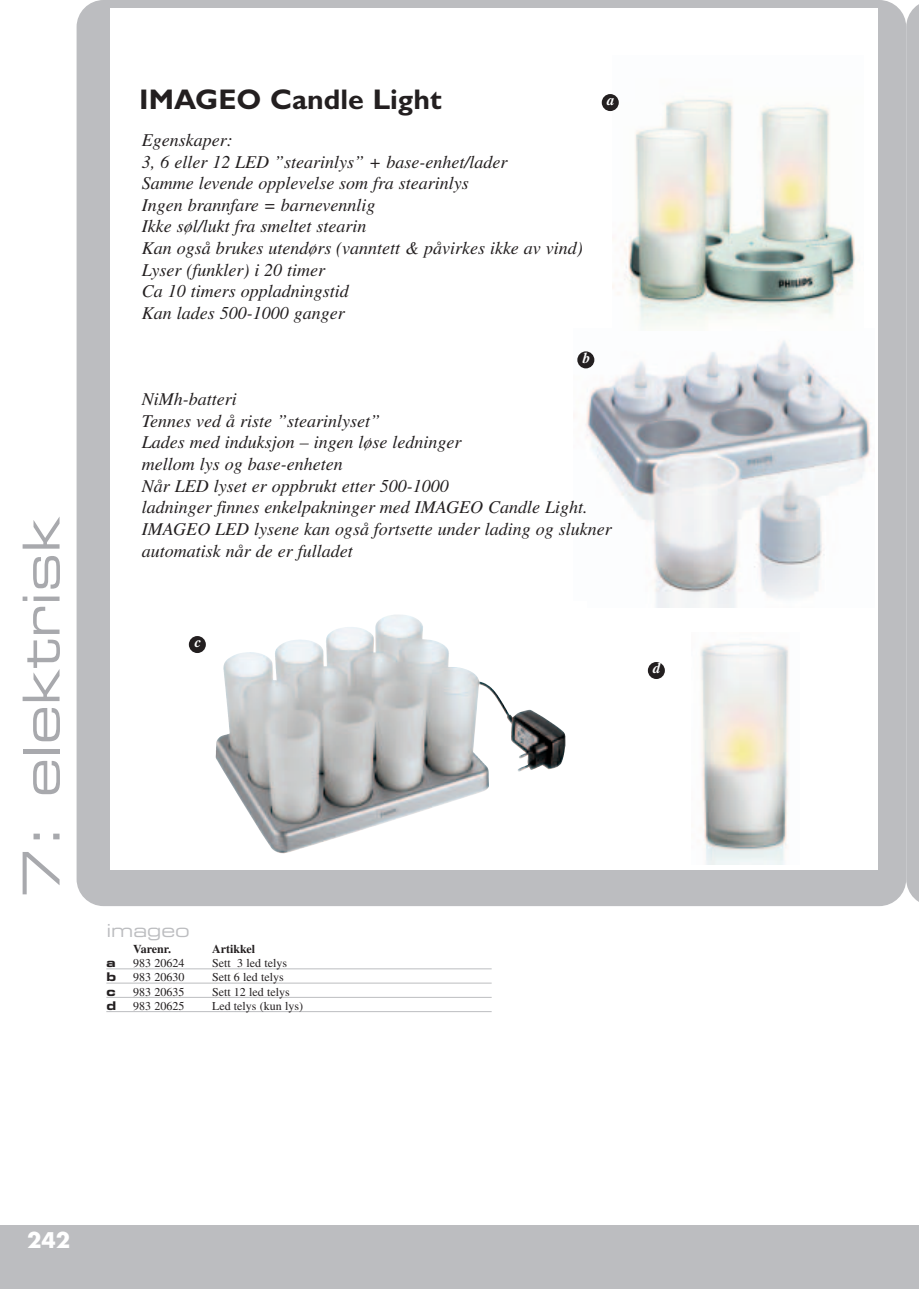
<style>
.page{position:relative;width:919px;height:1289px;background:#fff}
.page>*{position:absolute;margin:0;border:0;box-sizing:border-box;transform-origin:0 0}
.t1{font:51px "Eurostile Extended Two";color:#a8a9ad}
.t2{font:700 28.5px "Gill Sans";color:#231f20}
.t3{font:700 21px "Futura";color:#fff}
.t4{font:italic 18px/21.6px "Times";color:#231f20}
.t5{font:18px "Eurostile Extended Two";color:#bcbdc0}
.t6{font:italic 700 15px "Times";color:#fff}
.t7{font:12px "Times";color:#231f20}
.t8{font:700 12px "Times";color:#231f20}
.t9{font:12px "Eurostile Bold Extended Two";color:#231f20}
</style>
<div class="page">
<div style="left:77px;top:0;width:829px;height:906px;background:#bcbdc0;border-radius:27px"></div>
<div style="left:111px;top:8px;width:766px;height:861px;background:#fff"></div>
<svg style="left:906px;top:5px;width:12px;height:896px;background:#bebfc2"></svg>
<hr style="left:106px;top:968px;width:385px;height:1px;background:#bcbdc0">
<hr style="left:106px;top:982px;width:385px;height:1px;background:#bcbdc0">
<hr style="left:106px;top:996px;width:385px;height:1px;background:#bcbdc0">
<hr style="left:106px;top:1011px;width:385px;height:1px;background:#bcbdc0">
<div style="left:0;top:1225px;width:918px;height:63px;background:#bcbdc0"></div>
<img style="left:573px;top:340px;width:297px;height:267px">
<img style="left:700px;top:643px;width:89px;height:221px">
<img style="left:612px;top:94px;width:245px;height:233px">
<svg style="left:190px;top:601px;width:397px;height:253px"></svg>
<img style="left:216px;top:639px;width:111px;height:119px">
<div style="left:601px;top:94px;width:17px;height:17px;background:#231f20;border-radius:50%"></div>
<div style="left:577px;top:351px;width:17px;height:17px;background:#231f20;border-radius:50%"></div>
<div style="left:189px;top:636px;width:17px;height:17px;background:#231f20;border-radius:50%"></div>
<div style="left:647px;top:662px;width:17px;height:17px;background:#231f20;border-radius:50%"></div>
<h1 class="t1" style="left:23px;top:898px;width:383px;rotate:-90deg">7: elektrisk</h1>
<h2 class="t2" style="left:139px;top:89px;width:304px">IMAGEO Candle Light</h2>
<p class="t6" style="left:607px;top:95px;width:9px">a</p>
<p class="t4" style="left:142px;top:131px;width:442px">Egenskaper:<br>3, 6 eller 12 LED ”stearinlys” + base-enhet/lader<br>Samme levende opplevelse som fra stearinlys<br>Ingen brannfare = barnevennlig<br>Ikke søl/lukt fra smeltet stearin<br>Kan også brukes utendørs (vanntett &amp; påvirkes ikke av vind)<br>Lyser (funkler) i 20 timer<br>Ca 10 timers oppladningstid<br>Kan lades 500-1000 ganger</p>
<p class="t6" style="left:582px;top:352px;width:9px">b</p>
<p class="t4" style="left:142px;top:390px;width:471px">NiMh-batteri<br>Tennes ved å riste ”stearinlyset”<br>Lades med induksjon – ingen løse ledninger<br>mellom lys og base-enheten<br>Når LED lyset er oppbrukt etter 500-1000<br>ladninger finnes enkelpakninger med IMAGEO Candle Light.<br>IMAGEO LED lysene kan også fortsette under lading og slukner automatisk når de er fulladet</p>
<p class="t6" style="left:195px;top:637px;width:8px">c</p>
<p class="t6" style="left:653px;top:663px;width:9px">d</p>
<p class="t5" style="left:106px;top:923px;width:85px">imageo</p>
<p class="t8" style="left:133px;top:944px;width:39px">Varenr.</p>
<p class="t8" style="left:212px;top:944px;width:45px">Artikkel</p>
<p class="t9" style="left:106px;top:958px;width:11px">a</p>
<p class="t7" style="left:133px;top:958px;width:53px">983 20624</p>
<p class="t7" style="left:212px;top:958px;width:77px">Sett 3 led telys</p>
<p class="t9" style="left:106px;top:972px;width:11px">b</p>
<p class="t7" style="left:133px;top:973px;width:53px">983 20630</p>
<p class="t7" style="left:212px;top:973px;width:73px">Sett 6 led telys</p>
<p class="t9" style="left:106px;top:987px;width:11px">c</p>
<p class="t7" style="left:133px;top:987px;width:53px">983 20635</p>
<p class="t7" style="left:212px;top:987px;width:79px">Sett 12 led telys</p>
<p class="t9" style="left:106px;top:1001px;width:11px">d</p>
<p class="t7" style="left:133px;top:1001px;width:53px">983 20625</p>
<p class="t7" style="left:212px;top:1001px;width:93px">Led telys (kun lys)</p>
<p class="t3" style="left:27px;top:1230px;width:45px">242</p>
</div>
